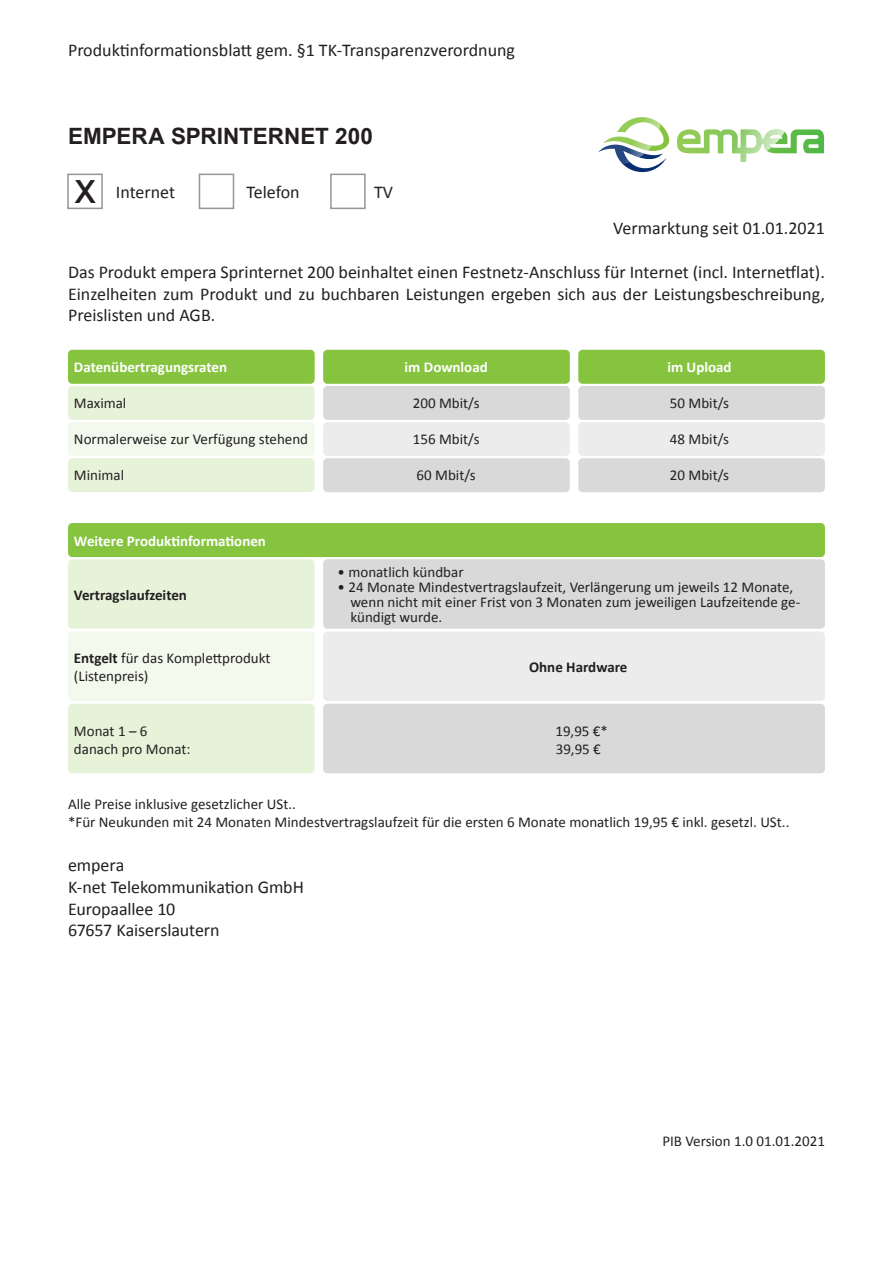
<style>
.page{position:relative;width:893px;height:1263px;background:#fff}
.page>*{position:absolute;margin:0;border:0;box-sizing:border-box;transform-origin:0 0}
.t1{font:43.2px "Arial";color:#231f20}
.t2{font:700 22.5px "Arial";color:#231f20}
.t3{font:18px/21.6px "Calibri";color:#231f20;text-align:justify}
.t4{font:15px/15px "Calibri";color:#231f20}
.t5{font:700 15px "Calibri";color:#fff}
.t6{font:700 15px "Calibri";color:#231f20}
.s1{font-weight:700}
</style>
<div class="page">
<div style="left:323px;top:386px;width:247px;height:34px;background:#d9d9d9;border-radius:4px"></div>
<div style="left:578px;top:386px;width:247px;height:34px;background:#d9d9d9;border-radius:4px"></div>
<div style="left:323px;top:422px;width:247px;height:34px;background:#ececec;border-radius:4px"></div>
<div style="left:578px;top:422px;width:247px;height:34px;background:#ececec;border-radius:4px"></div>
<div style="left:323px;top:458px;width:247px;height:34px;background:#d9d9d9;border-radius:4px"></div>
<div style="left:578px;top:458px;width:247px;height:34px;background:#d9d9d9;border-radius:4px"></div>
<div style="left:68px;top:350px;width:247px;height:34px;background:#86c43f;border-radius:4px"></div>
<div style="left:68px;top:386px;width:247px;height:34px;background:#e7f3d9;border-radius:4px"></div>
<div style="left:68px;top:422px;width:247px;height:34px;background:#f3f9ec;border-radius:4px"></div>
<div style="left:68px;top:458px;width:247px;height:34px;background:#e7f3d9;border-radius:4px"></div>
<div style="left:578px;top:350px;width:247px;height:34px;background:#86c43f;border-radius:4px"></div>
<div style="left:323px;top:350px;width:247px;height:34px;background:#86c43f;border-radius:4px"></div>
<div style="left:323px;top:559px;width:502px;height:70px;background:#d9d9d9;border-radius:4px"></div>
<div style="left:323px;top:631px;width:502px;height:70px;background:#ececec;border-radius:4px"></div>
<div style="left:323px;top:704px;width:502px;height:69px;background:#d9d9d9;border-radius:4px"></div>
<div style="left:68px;top:523px;width:757px;height:34px;background:#86c43f;border-radius:4px"></div>
<div style="left:68px;top:559px;width:247px;height:70px;background:#e7f3d9;border-radius:4px"></div>
<div style="left:68px;top:631px;width:247px;height:70px;background:#f3f9ec;border-radius:4px"></div>
<div style="left:68px;top:704px;width:247px;height:69px;background:#e7f3d9;border-radius:4px"></div>
<div style="left:67px;top:174px;width:36px;height:35px;border:2px solid #939598"></div>
<div style="left:330px;top:174px;width:36px;height:35px;border:2px solid #939598"></div>
<div style="left:199px;top:174px;width:35px;height:35px;border:2px solid #939598"></div>
<svg style="left:677px;top:129px;width:141px;height:33px"></svg>
<svg style="left:598px;top:117px;width:71px;height:55px"></svg>
<p class="t3" style="left:68px;top:39px;width:449px">Produktinformationsblatt gem. §1 TK-Transparenzverordnung</p>
<p class="t2" style="left:68px;top:121px;width:306px">EMPERA SPRINTERNET 200</p>
<p class="t1" style="left:75px;top:159px;width:23px">x</p>
<p class="t3" style="left:116px;top:181px;width:61px">Internet</p>
<p class="t3" style="left:247px;top:181px;width:55px">Telefon</p>
<p class="t3" style="left:374px;top:181px;width:20px">TV</p>
<p class="t3" style="left:613px;top:217px;width:213px">Vermarktung seit 01.01.2021</p>
<p class="t3" style="left:68px;top:261px;width:758px">Das Produkt empera Sprinternet 200 beinhaltet einen Festnetz-Anschluss für Internet (incl. Internetflat).<br>Einzelheiten zum Produkt und zu buchbaren Leistungen ergeben sich aus der Leistungsbeschreibung, Preislisten und AGB.</p>
<p class="t5" style="left:74px;top:357px;width:155px">Datenübertragungsraten</p>
<p class="t5" style="left:405px;top:357px;width:85px">im Download</p>
<p class="t5" style="left:667px;top:357px;width:66px">im Upload</p>
<p class="t4" style="left:74px;top:395px;width:54px">Maximal</p>
<p class="t4" style="left:413px;top:395px;width:68px">200 Mbit/s</p>
<p class="t4" style="left:670px;top:395px;width:61px">50 Mbit/s</p>
<p class="t4" style="left:74px;top:431px;width:236px">Normalerweise zur Verfügung stehend</p>
<p class="t4" style="left:413px;top:431px;width:68px">156 Mbit/s</p>
<p class="t4" style="left:670px;top:431px;width:61px">48 Mbit/s</p>
<p class="t4" style="left:74px;top:467px;width:52px">Minimal</p>
<p class="t4" style="left:417px;top:467px;width:61px">60 Mbit/s</p>
<p class="t4" style="left:670px;top:467px;width:61px">20 Mbit/s</p>
<p class="t5" style="left:74px;top:531px;width:194px">Weitere Produktinformationen</p>
<p class="t6" style="left:74px;top:585px;width:114px">Vertragslaufzeiten</p>
<p class="t4" style="left:74px;top:651px;width:198px"><span class="s1">Entgelt</span> für das Komplettprodukt</p>
<p class="t4" style="left:74px;top:669px;width:76px">(Listenpreis)</p>
<p class="t4" style="left:74px;top:723px;width:75px">Monat 1 – 6</p>
<p class="t4" style="left:74px;top:741px;width:118px">danach pro Monat:</p>
<p class="t4" style="left:338px;top:565px;width:127px">• monatlich kündbar</p>
<p class="t4" style="left:350px;top:580px;width:451px;text-indent:-13px">• 24 Monate Mindestvertragslaufzeit, Verlängerung um jeweils 12 Monate, wenn nicht mit einer Frist von 3 Monaten zum jeweiligen Laufzeitende ge&shy;kündigt wurde.</p>
<p class="t6" style="left:529px;top:658px;width:100px">Ohne Hardware</p>
<p class="t4" style="left:555px;top:723px;width:54px">19,95 €*</p>
<p class="t4" style="left:556px;top:741px;width:47px">39,95 €</p>
<p class="t4" style="left:68px;top:796px;width:229px">Alle Preise inklusive gesetzlicher USt..</p>
<p class="t4" style="left:68px;top:814px;width:723px">*Für Neukunden mit 24 Monaten Mindestvertragslaufzeit für die ersten 6 Monate monatlich 19,95 € inkl. gesetzl. USt..</p>
<p class="t3" style="left:68px;top:855px;width:58px">empera</p>
<p class="t3" style="left:68px;top:876px;width:237px">K-net Telekommunikation GmbH</p>
<p class="t3" style="left:68px;top:898px;width:109px">Europaallee 10</p>
<p class="t3" style="left:68px;top:919px;width:153px">67657 Kaiserslautern</p>
<p class="t4" style="left:662px;top:1133px;width:164px">PIB Version 1.0 01.01.2021</p>
</div>
